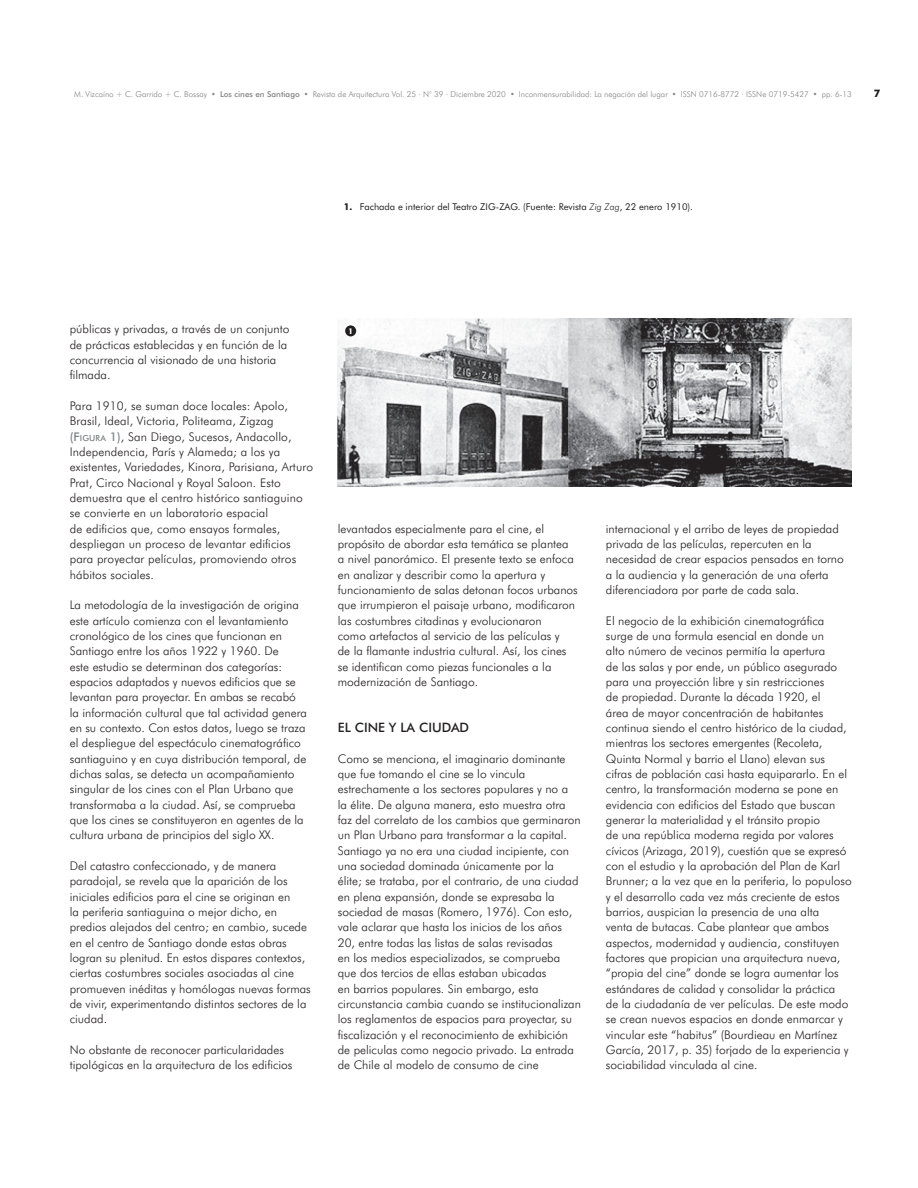
<style>
.page{position:relative;width:918px;height:1188px;background:#fff}
.page>*{position:absolute;margin:0;border:0;box-sizing:border-box;transform-origin:0 0}
.t1{font:500 12.9px "Futura BT";color:#231f20}
.t2{font:300 12px/15.3px "Futura BT";color:#231f20}
.t3{font:700 10.35px "Futura BT";color:#231f20}
.t4{font:9.45px "Futura BT";color:#231f20}
.t5{font:300 8.1px "Futura BT";color:#808285}
.t6{font:900 condensed 7.8px "Futura BT";color:#fff}
.s1{font-weight:500}
.s2{font-weight:700}
.s3{font-weight:300;font-style:italic}
.s4{font-weight:500;color:#808285}
.s5{font-weight:500;font-size:8.4px;color:#808285}
</style>
<div class="page">
<img style="left:338px;top:318px;width:514px;height:169px">
<div style="left:345px;top:325px;width:11px;height:11px;background:#231f20;border-radius:50%"></div>
<p class="t5" style="left:74px;top:91px;width:779px">M. Vizcaíno + C. Garrido + C. Bossay • <span class="s1">Los cines en Santiago</span> • Revista de Arquitectura Vol. 25 · N° 39 · Diciembre 2020 • Inconmensurabilidad: La negación del lugar • ISSN 0716-8772 · ISSNe 0719-5427 • pp. 6-13</p>
<p class="t3" style="left:874px;top:87px;width:8px">7</p>
<p class="t4" style="left:344px;top:203px;width:351px"><span class="s2">1.</span> Fachada e interior del Teatro ZIG-ZAG. (Fuente: Revista <span class="s3">Zig Zag</span>, 22 enero 1910).</p>
<p class="t2" style="left:70px;top:322px;width:221px">públicas y privadas, a través de un conjunto de prácticas establecidas y en función de la concurrencia al visionado de una historia filmada.</p>
<p class="t2" style="left:70px;top:399px;width:245px">Para 1910, se suman doce locales: Apolo, Brasil, Ideal, Victoria, Politeama, Zigzag<br><span class="s4">(F</span><span class="s5">IGURA</span> <span class="s4">1)</span>, San Diego, Sucesos, Andacollo, Independencia, París y Alameda; a los ya existentes, Variedades, Kinora, Parisiana, Arturo Prat, Circo Nacional y Royal Saloon. Esto demuestra que el centro histórico santiaguino se convierte en un laboratorio espacial<br>de edificios que, como ensayos formales, despliegan un proceso de levantar edificios para proyectar películas, promoviendo otros hábitos sociales.</p>
<p class="t2" style="left:70px;top:598px;width:239px">La metodología de la investigación de origina este artículo comienza con el levantamiento cronológico de los cines que funcionan en Santiago entre los años 1922 y 1960. De<br>este estudio se determinan dos categorías: espacios adaptados y nuevos edificios que se levantan para proyectar. En ambas se recabó la información cultural que tal actividad genera en su contexto. Con estos datos, luego se traza el despliegue del espectáculo cinematográfico santiaguino y en cuya distribución temporal, de dichas salas, se detecta un acompañamiento singular de los cines con el Plan Urbano que transformaba a la ciudad. Así, se comprueba que los cines se constituyeron en agentes de la cultura urbana de principios del siglo XX.</p>
<p class="t2" style="left:70px;top:859px;width:243px">Del catastro confeccionado, y de manera paradojal, se revela que la aparición de los iniciales edificios para el cine se originan en<br>la periferia santiaguina o mejor dicho, en predios alejados del centro; en cambio, sucede en el centro de Santiago donde estas obras logran su plenitud. En estos dispares contextos, ciertas costumbres sociales asociadas al cine promueven inéditas y homólogas nuevas formas de vivir, experimentando distintos sectores de la ciudad.</p>
<p class="t2" style="left:70px;top:1043px;width:224px">No obstante de reconocer particularidades tipológicas en la arquitectura de los edificios</p>
<p class="t6" style="left:349px;top:327px;width:5px">1</p>
<p class="t2" style="left:338px;top:522px;width:242px">levantados especialmente para el cine, el propósito de abordar esta temática se plantea a nivel panorámico. El presente texto se enfoca en analizar y describir como la apertura y funcionamiento de salas detonan focos urbanos que irrumpieron el paisaje urbano, modificaron las costumbres citadinas y evolucionaron<br>como artefactos al servicio de las películas y<br>de la flamante industria cultural. Así, los cines se identifican como piezas funcionales a la modernización de Santiago.</p>
<p class="t1" style="left:338px;top:722px;width:133px">EL CINE Y LA CIUDAD</p>
<p class="t2" style="left:338px;top:752px;width:245px">Como se menciona, el imaginario dominante que fue tomando el cine se lo vincula estrechamente a los sectores populares y no a<br>la élite. De alguna manera, esto muestra otra faz del correlato de los cambios que germinaron un Plan Urbano para transformar a la capital.<br>Santiago ya no era una ciudad incipiente, con una sociedad dominada únicamente por la élite; se trataba, por el contrario, de una ciudad en plena expansión, donde se expresaba la sociedad de masas (Romero, 1976). Con esto, vale aclarar que hasta los inicios de los años 20, entre todas las listas de salas revisadas<br>en los medios especializados, se comprueba que dos tercios de ellas estaban ubicadas<br>en barrios populares. Sin embargo, esta circunstancia cambia cuando se institucionalizan los reglamentos de espacios para proyectar, su fiscalización y el reconocimiento de exhibición de peliculas como negocio privado. La entrada de Chile al modelo de consumo de cine</p>
<p class="t2" style="left:606px;top:522px;width:240px">internacional y el arribo de leyes de propiedad privada de las películas, repercuten en la necesidad de crear espacios pensados en torno a la audiencia y la generación de una oferta diferenciadora por parte de cada sala.</p>
<p class="t2" style="left:606px;top:614px;width:247px">El negocio de la exhibición cinematográfica surge de una formula esencial en donde un<br>alto número de vecinos permitía la apertura<br>de las salas y por ende, un público asegurado para una proyección libre y sin restricciones<br>de propiedad. Durante la década 1920, el<br>área de mayor concentración de habitantes continua siendo el centro histórico de la ciudad, mientras los sectores emergentes (Recoleta, Quinta Normal y barrio el Llano) elevan sus cifras de población casi hasta equipararlo. En el centro, la transformación moderna se pone en evidencia con edificios del Estado que buscan generar la materialidad y el tránsito propio<br>de una república moderna regida por valores cívicos (Arizaga, 2019), cuestión que se expresó con el estudio y la aprobación del Plan de Karl Brunner; a la vez que en la periferia, lo populoso y el desarrollo cada vez más creciente de estos barrios, auspician la presencia de una alta<br>venta de butacas. Cabe plantear que ambos aspectos, modernidad y audiencia, constituyen factores que propician una arquitectura nueva, “propia del cine” donde se logra aumentar los estándares de calidad y consolidar la práctica<br>de la ciudadanía de ver películas. De este modo se crean nuevos espacios en donde enmarcar y vincular este “habitus” (Bourdieau en Martínez García, 2017, p. 35) forjado de la experiencia y sociabilidad vinculada al cine.</p>
</div>
